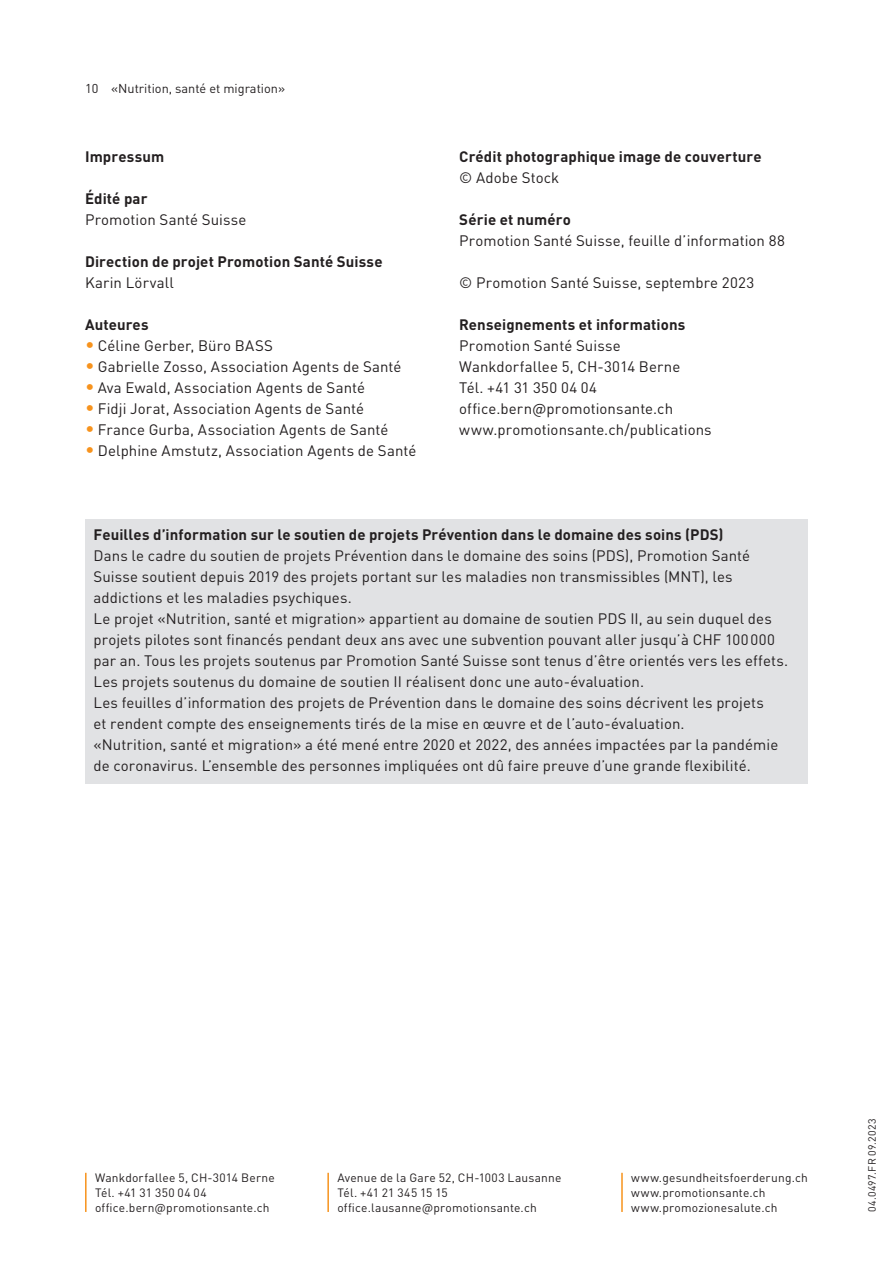
<style>
.page{position:relative;width:893px;height:1263px;background:#fff}
.page>*{position:absolute;margin:0;border:0;box-sizing:border-box;transform-origin:0 0}
.t1{font:15px/21px "DIN Pro";letter-spacing:.005em;color:#231f20}
.t2{font:700 15px "DIN Pro";letter-spacing:.01em;color:#231f20}
.t3{font:12.75px "DIN Pro";color:#231f20}
.t4{font:12px/15px "DIN Pro";letter-spacing:.015em;color:#231f20}
.t5{font:10.5px "DIN Pro";letter-spacing:.04em;color:#231f20}
.s1{font-size:18px;color:#f7931d}
</style>
<div class="page">
<div style="left:85px;top:519px;width:723px;height:265px;background:#e1e2e4"></div>
<hr style="left:621px;top:1173px;width:2px;height:39px;background:#f7931d">
<hr style="left:85px;top:1173px;width:2px;height:39px;background:#f7931d">
<hr style="left:327px;top:1173px;width:2px;height:39px;background:#f7931d">
<p class="t3" style="left:85px;top:80px;width:202px">10 «Nutrition, santé et migration»</p>
<p class="t2" style="left:85px;top:146px;width:81px">Impressum</p>
<p class="t2" style="left:85px;top:188px;width:64px">Édité par</p>
<p class="t1" style="left:85px;top:208px;width:163px">Promotion Santé Suisse</p>
<p class="t2" style="left:85px;top:251px;width:299px">Direction de projet Promotion Santé Suisse</p>
<p class="t1" style="left:85px;top:271px;width:90px">Karin Lörvall</p>
<p class="t2" style="left:85px;top:314px;width:65px">Auteures</p>
<p class="t1" style="left:85px;top:334px;width:190px"><span class="s1">•</span> Céline Gerber, Büro BASS</p>
<p class="t1" style="left:85px;top:355px;width:318px"><span class="s1">•</span> Gabrielle Zosso, Association Agents de Santé</p>
<p class="t1" style="left:85px;top:376px;width:282px"><span class="s1">•</span> Ava Ewald, Association Agents de Santé</p>
<p class="t1" style="left:85px;top:397px;width:280px"><span class="s1">•</span> Fidji Jorat, Association Agents de Santé</p>
<p class="t1" style="left:85px;top:418px;width:305px"><span class="s1">•</span> France Gurba, Association Agents de Santé</p>
<p class="t1" style="left:85px;top:439px;width:333px"><span class="s1">•</span> Delphine Amstutz, Association Agents de Santé</p>
<p class="t2" style="left:459px;top:146px;width:304px">Crédit photographique image de couverture</p>
<p class="t1" style="left:459px;top:166px;width:102px">© Adobe Stock</p>
<p class="t2" style="left:459px;top:209px;width:113px">Série et numéro</p>
<p class="t1" style="left:459px;top:229px;width:327px">Promotion Santé Suisse, feuille d’information 88</p>
<p class="t1" style="left:459px;top:271px;width:297px">© Promotion Santé Suisse, septembre 2023</p>
<p class="t2" style="left:459px;top:314px;width:228px">Renseignements et informations</p>
<p class="t1" style="left:459px;top:334px;width:254px">Promotion Santé Suisse<br>Wankdorfallee 5, CH-3014 Berne<br>Tél. +41 31 350 04 04 office.bern@promotionsante.ch www.promotionsante.ch/publications</p>
<p class="t2" style="left:94px;top:524px;width:631px">Feuilles d’information sur le soutien de projets Prévention dans le domaine des soins (PDS)</p>
<p class="t1" style="left:94px;top:544px;width:696px">Dans le cadre du soutien de projets Prévention dans le domaine des soins (PDS), Promotion Santé Suisse soutient depuis 2019 des projets portant sur les maladies non transmissibles (MNT), les addictions et les maladies psychiques.<br>Le projet «Nutrition, santé et migration» appartient au domaine de soutien PDS II, au sein duquel des projets pilotes sont financés pendant deux ans avec une subvention pouvant aller jusqu’à CHF 100000 par an. Tous les projets soutenus par Promotion Santé Suisse sont tenus d’être orientés vers les effets.<br>Les projets soutenus du domaine de soutien II réalisent donc une auto-évaluation.<br>Les feuilles d’information des projets de Prévention dans le domaine des soins décrivent les projets<br>et rendent compte des enseignements tirés de la mise en œuvre et de l’auto-évaluation.<br>«Nutrition, santé et migration» a été mené entre 2020 et 2022, des années impactées par la pandémie de coronavirus. L’ensemble des personnes impliquées ont dû faire preuve d’une grande flexibilité.</p>
<p class="t4" style="left:95px;top:1169px;width:181px">Wankdorfallee 5, CH-3014 Berne<br>Tél. +41 31 350 04 04 office.bern@promotionsante.ch</p>
<p class="t4" style="left:337px;top:1169px;width:226px">Avenue de la Gare 52, CH-1003 Lausanne<br>Tél. +41 21 345 15 15 office.lausanne@promotionsante.ch</p>
<p class="t4" style="left:631px;top:1169px;width:178px">www.gesundheitsfoerderung.ch www.promotionsante.ch www.promozionesalute.ch</p>
<p class="t5" style="left:865px;top:1212px;width:95px;rotate:-90deg">04.0497.FR 09.2023</p>
</div>
